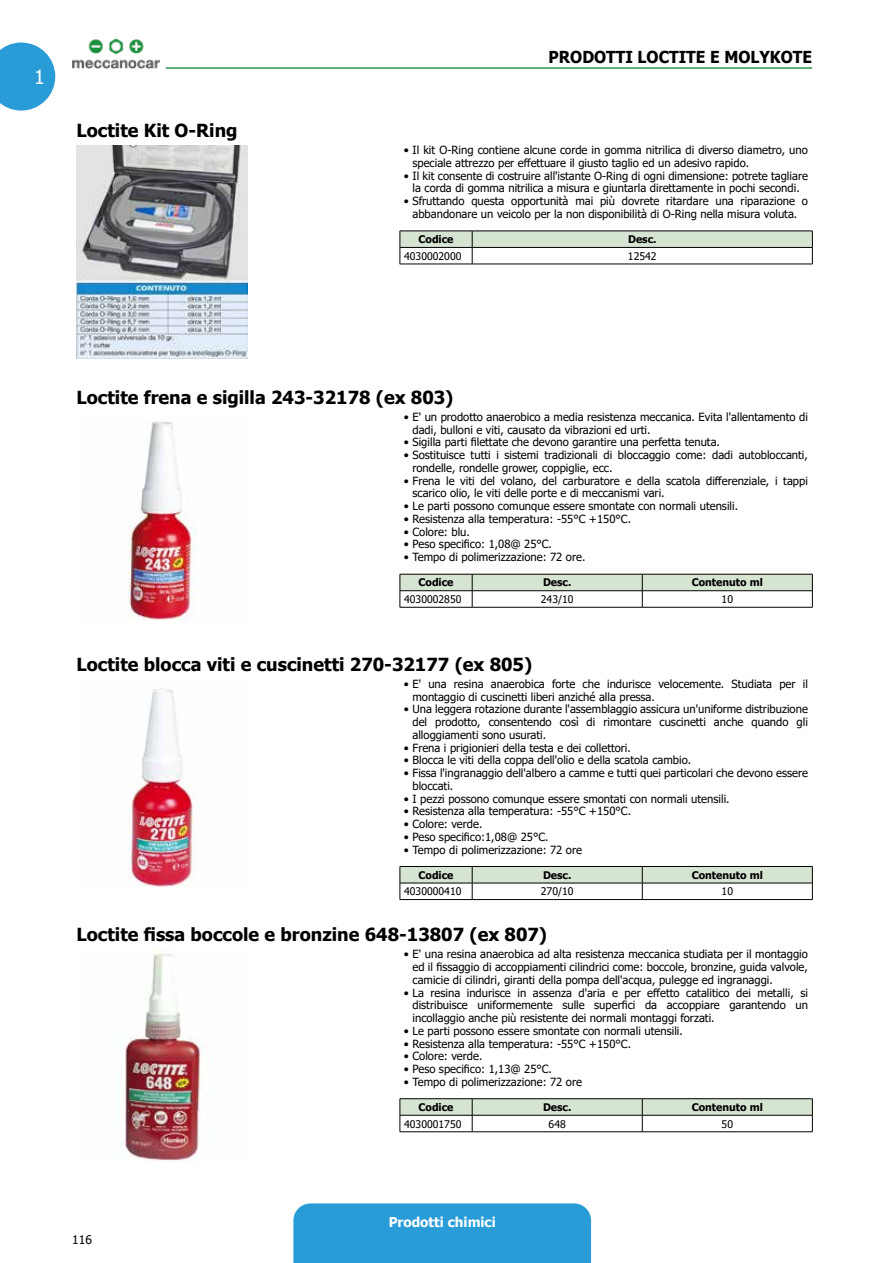
<style>
.page{position:relative;width:893px;height:1263px;background:#fff}
.page>*{position:absolute;margin:0;border:0;box-sizing:border-box;transform-origin:0 0}
.t1{font:19.5px "Tahoma";color:#fff}
.t2{font:700 18px "Tahoma";color:#000}
.t3{font:700 16.5px "Tahoma";color:#000;scale:.95 1}
.t4{font:700 13.5px "Tahoma";color:#fff}
.t5{font:12px "Tahoma";color:#000}
.t6{font:11.25px/12.8px "Tahoma";color:#000}
.t7{font:700 10.5px "Tahoma";color:#000}
.t8{font:10.5px "Tahoma";color:#000}
</style>
<div class="page">
<div style="left:293px;top:1203px;width:298px;height:60px;background:#299cd8"></div>
<svg style="left:0;top:43px;width:55px;height:68px;background:#4aabde"></svg>
<img style="left:72px;top:38px;width:87px;height:31px">
<hr style="left:166px;top:67px;width:646px;height:2px;background:#28974e">
<img style="left:77px;top:146px;width:171px;height:212px">
<svg style="left:400px;top:231px;width:413px;height:33px"></svg>
<hr style="left:400px;top:264px;width:72px;height:1px;background:#000">
<hr style="left:472px;top:264px;width:341px;height:1px;background:#000">
<img style="left:128px;top:421px;width:69px;height:200px">
<svg style="left:400px;top:574px;width:413px;height:33px"></svg>
<hr style="left:400px;top:607px;width:72px;height:1px;background:#000">
<hr style="left:472px;top:607px;width:170px;height:1px;background:#000">
<hr style="left:642px;top:607px;width:171px;height:1px;background:#000">
<img style="left:128px;top:689px;width:69px;height:198px">
<svg style="left:400px;top:866px;width:413px;height:33px"></svg>
<hr style="left:400px;top:899px;width:72px;height:1px;background:#000">
<hr style="left:472px;top:899px;width:170px;height:1px;background:#000">
<hr style="left:642px;top:899px;width:171px;height:1px;background:#000">
<img style="left:119px;top:950px;width:91px;height:211px">
<hr style="left:400px;top:1098px;width:72px;height:1px;background:#000">
<hr style="left:472px;top:1098px;width:170px;height:1px;background:#000">
<hr style="left:642px;top:1098px;width:171px;height:1px;background:#000">
<svg style="left:400px;top:1099px;width:413px;height:32px"></svg>
<hr style="left:400px;top:1131px;width:72px;height:1px;background:#000">
<hr style="left:472px;top:1131px;width:170px;height:1px;background:#000">
<hr style="left:642px;top:1131px;width:171px;height:1px;background:#000">
<h1 class="t1" style="left:34px;top:64px;width:12px">1</h1>
<h2 class="t2" style="left:77px;top:118px;width:162px">Loctite Kit O-Ring</h2>
<h3 class="t3" style="left:549px;top:45px;width:23px">Prodotti</h3>
<h3 class="t3" style="left:638px;top:45px;width:21px">Loctite</h3>
<h3 class="t3" style="left:710px;top:45px;width:42px">e Moly</h3>
<h3 class="t3" style="left:770px;top:45px;width:24px">kote</h3>
<p class="t6" style="left:412px;top:144px;width:397px;text-indent:-9px">• Il kit O-Ring contiene alcune corde in gomma nitrilica di diverso diametro, uno speciale attrezzo per effettuare il giusto taglio ed un adesivo rapido.</p>
<p class="t6" style="left:404px;top:170px;width:405px;text-align:center">• Il kit consente di costruire all'istante O-Ring di ogni dimensione: potrete tagliare la corda di gomma nitrilica a misura e giuntarla direttamente in pochi secondi.</p>
<p class="t6" style="left:404px;top:195px;width:405px;text-align:center">• Sfruttando questa opportunità mai più dovrete ritardare una riparazione o abbandonare un veicolo per la non disponibilità di O-Ring nella misura voluta.</p>
<p class="t7" style="left:418px;top:232px;width:37px">Codice</p>
<p class="t7" style="left:628px;top:232px;width:30px">Desc.</p>
<p class="t8" style="left:404px;top:249px;width:59px">4030002000</p>
<p class="t8" style="left:628px;top:249px;width:30px">12542</p>
<h2 class="t2" style="left:77px;top:385px;width:378px">Loctite frena e sigilla 243-32178 (ex 803)</h2>
<p class="t6" style="left:412px;top:411px;width:397px;text-indent:-9px">• E' un prodotto anaerobico a media resistenza meccanica. Evita l'allentamento di dadi, bulloni e viti, causato da vibrazioni ed urti.</p>
<p class="t6" style="left:404px;top:437px;width:318px">• Sigilla parti filettate che devono garantire una perfetta tenuta.</p>
<p class="t6" style="left:412px;top:449px;width:397px;text-indent:-9px">• Sostituisce tutti i sistemi tradizionali di bloccaggio come: dadi autobloccanti, rondelle, rondelle grower, coppiglie, ecc.</p>
<p class="t6" style="left:412px;top:475px;width:397px;text-indent:-9px">• Frena le viti del volano, del carburatore e della scatola differenziale, i tappi scarico olio, le viti delle porte e di meccanismi vari.</p>
<p class="t6" style="left:404px;top:500px;width:336px">• Le parti possono comunque essere smontate con normali utensili.</p>
<p class="t6" style="left:404px;top:513px;width:229px">• Resistenza alla temperatura: -55°C +150°C.</p>
<p class="t6" style="left:404px;top:526px;width:67px">• Colore: blu.</p>
<p class="t6" style="left:404px;top:539px;width:150px">• Peso specifico: 1,08@ 25°C.</p>
<p class="t6" style="left:404px;top:551px;width:183px">• Tempo di polimerizzazione: 72 ore.</p>
<p class="t7" style="left:418px;top:575px;width:37px">Codice</p>
<p class="t7" style="left:543px;top:575px;width:30px">Desc.</p>
<p class="t7" style="left:692px;top:575px;width:73px">Contenuto ml</p>
<p class="t8" style="left:404px;top:592px;width:59px">4030002850</p>
<p class="t8" style="left:541px;top:592px;width:34px">243/10</p>
<p class="t8" style="left:722px;top:592px;width:13px">10</p>
<h2 class="t2" style="left:77px;top:651px;width:457px">Loctite blocca viti e cuscinetti 270-32177 (ex 805)</h2>
<p class="t6" style="left:412px;top:678px;width:397px;text-indent:-9px">• E' una resina anaerobica forte che indurisce velocemente. Studiata per il montaggio di cuscinetti liberi anziché alla pressa.</p>
<p class="t6" style="left:412px;top:703px;width:397px;text-align:justify;text-indent:-9px">• Una leggera rotazione durante l'assemblaggio assicura un'uniforme distribuzione del prodotto, consentendo così di rimontare cuscinetti anche quando gli alloggiamenti sono usurati.</p>
<p class="t6" style="left:404px;top:742px;width:228px">• Frena i prigionieri della testa e dei collettori.</p>
<p class="t6" style="left:404px;top:754px;width:289px">• Blocca le viti della coppa dell'olio e della scatola cambio.</p>
<p class="t6" style="left:412px;top:767px;width:397px;text-indent:-9px">• Fissa l'ingranaggio dell'albero a camme e tutti quei particolari che devono essere bloccati.</p>
<p class="t6" style="left:404px;top:793px;width:327px">• I pezzi possono comunque essere smontati con normali utensili.</p>
<p class="t6" style="left:404px;top:805px;width:229px">• Resistenza alla temperatura: -55°C +150°C.</p>
<p class="t6" style="left:404px;top:818px;width:80px">• Colore: verde.</p>
<p class="t6" style="left:404px;top:831px;width:146px">• Peso specifico:1,08@ 25°C.</p>
<p class="t6" style="left:404px;top:844px;width:180px">• Tempo di polimerizzazione: 72 ore</p>
<p class="t7" style="left:418px;top:867px;width:37px">Codice</p>
<p class="t7" style="left:543px;top:867px;width:30px">Desc.</p>
<p class="t7" style="left:692px;top:867px;width:73px">Contenuto ml</p>
<p class="t8" style="left:404px;top:884px;width:59px">4030000410</p>
<p class="t8" style="left:541px;top:884px;width:34px">270/10</p>
<p class="t8" style="left:722px;top:884px;width:13px">10</p>
<h2 class="t2" style="left:77px;top:922px;width:472px">Loctite fissa boccole e bronzine 648-13807 (ex 807)</h2>
<p class="t6" style="left:412px;top:948px;width:397px;text-align:justify;text-indent:-9px">• E' una resina anaerobica ad alta resistenza meccanica studiata per il montaggio ed il fissaggio di accoppiamenti cilindrici come: boccole, bronzine, guida valvole, camicie di cilindri, giranti della pompa dell'acqua, pulegge ed ingranaggi.</p>
<p class="t6" style="left:412px;top:987px;width:397px;text-align:justify;text-indent:-9px">• La resina indurisce in assenza d'aria e per effetto catalitico dei metalli, si distribuisce uniformemente sulle superfici da accoppiare garantendo un incollaggio anche più resistente dei normali montaggi forzati.</p>
<p class="t6" style="left:404px;top:1025px;width:280px">• Le parti possono essere smontate con normali utensili.</p>
<p class="t6" style="left:404px;top:1038px;width:229px">• Resistenza alla temperatura: -55°C +150°C.</p>
<p class="t6" style="left:404px;top:1050px;width:80px">• Colore: verde.</p>
<p class="t6" style="left:404px;top:1063px;width:150px">• Peso specifico: 1,13@ 25°C.</p>
<p class="t6" style="left:404px;top:1076px;width:180px">• Tempo di polimerizzazione: 72 ore</p>
<p class="t7" style="left:418px;top:1100px;width:37px">Codice</p>
<p class="t7" style="left:543px;top:1100px;width:30px">Desc.</p>
<p class="t7" style="left:692px;top:1100px;width:73px">Contenuto ml</p>
<p class="t8" style="left:404px;top:1117px;width:59px">4030001750</p>
<p class="t8" style="left:549px;top:1117px;width:19px">648</p>
<p class="t8" style="left:722px;top:1117px;width:13px">50</p>
<p class="t5" style="left:72px;top:1231px;width:21px">116</p>
<p class="t4" style="left:389px;top:1212px;width:109px">Prodotti chimici</p>
</div>
